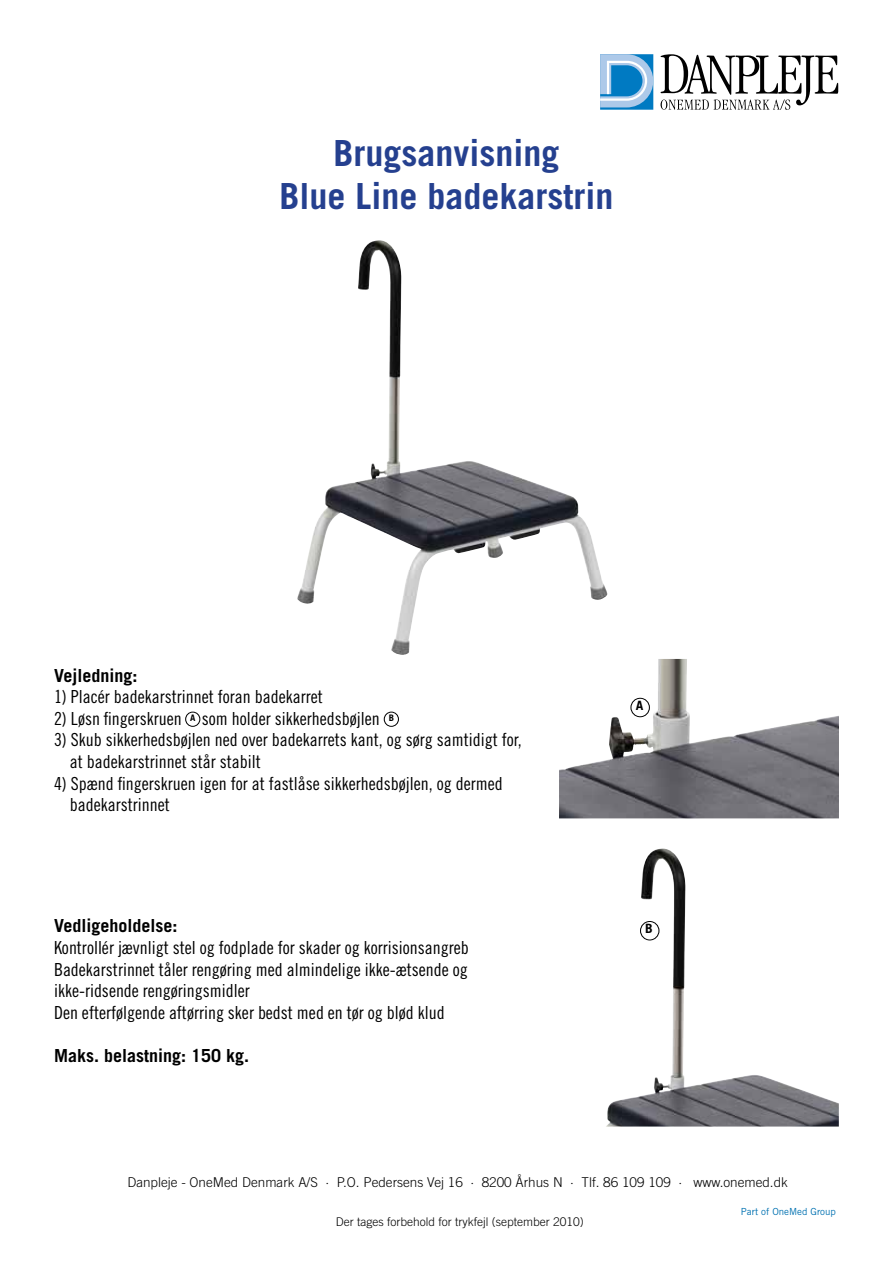
<style>
.page{position:relative;width:893px;height:1263px;background:#fff}
.page>*{position:absolute;margin:0;border:0;box-sizing:border-box;transform-origin:0 0}
.t1{font:700 36px/43.2px "Trade Gothic";color:#25408f;text-align:center}
.t2{font:18px/21.6px "Trade Gothic Cond Eighteen";color:#000}
.t3{font:700 18px "Trade Gothic";color:#000}
.t4{font:300 13.5px "Trade Gothic";color:#000}
.t5{font:700 12.9px "Trade Gothic";color:#000;scale:1.06 1}
.t6{font:300 12px "Trade Gothic";color:#000}
.t7{font:9.75px "Trade Gothic";color:#0071b1}
.t8{font:700 9px "Trade Gothic";color:#000;scale:1.06 1}
</style>
<div class="page">
<svg style="left:600px;top:54px;width:53px;height:56px"></svg>
<svg style="left:661px;top:54px;width:177px;height:56px"></svg>
<img style="left:559px;top:659px;width:280px;height:159px">
<img style="left:606px;top:848px;width:233px;height:278px">
<img style="left:297px;top:240px;width:186px;height:415px">
<div style="left:185px;top:712px;width:15px;height:15px;border:1px solid #000;border-radius:50%"></div>
<div style="left:384px;top:712px;width:15px;height:15px;border:1px solid #000;border-radius:50%"></div>
<div style="left:631px;top:698px;width:19px;height:19px;border:1px solid #000;border-radius:50%"></div>
<div style="left:640px;top:921px;width:19px;height:19px;border:1px solid #000;border-radius:50%"></div>
<h1 class="t1" style="left:279px;top:131px;width:336px">Brugsanvisning<br>Blue Line badekarstrin</h1>
<p class="t3" style="left:54px;top:664px;width:85px">Vejledning:</p>
<p class="t2" style="left:54px;top:686px;width:270px">1) Placér badekarstrinnet foran badekarret</p>
<p class="t2" style="left:54px;top:707px;width:327px">2) Løsn fingerskruen som holder sikkerhedsbøjlen</p>
<p class="t2" style="left:70px;top:729px;width:453px;text-indent:-16px">3) Skub sikkerhedsbøjlen ned over badekarrets kant, og sørg samtidigt for, at badekarstrinnet står stabilt</p>
<p class="t2" style="left:70px;top:772px;width:434px;text-indent:-16px">4) Spænd fingerskruen igen for at fastlåse sikkerhedsbøjlen, og dermed badekarstrinnet</p>
<p class="t8" style="left:190px;top:712px;width:7px">A</p>
<p class="t8" style="left:389px;top:712px;width:7px">B</p>
<p class="t3" style="left:54px;top:915px;width:125px">Vedligeholdelse:</p>
<p class="t2" style="left:54px;top:937px;width:416px">Kontrollér jævnligt stel og fodplade for skader og korrisionsangreb Badekarstrinnet tåler rengøring med almindelige ikke-ætsende og ikke-ridsende rengøringsmidler<br>Den efterfølgende aftørring sker bedst med en tør og blød klud</p>
<p class="t3" style="left:54px;top:1044px;width:197px">Maks. belastning: 150 kg.</p>
<p class="t5" style="left:636px;top:697px;width:9px">A</p>
<p class="t5" style="left:645px;top:920px;width:9px">B</p>
<p class="t4" style="left:127px;top:1174px;width:662px">Danpleje - OneMed Denmark A/S · P.O. Pedersens Vej 16 · 8200 Århus N · Tlf. 86 109 109 · www.onemed.dk</p>
<p class="t6" style="left:336px;top:1214px;width:250px">Der tages forbehold for trykfejl (september 2010)</p>
<p class="t7" style="left:741px;top:1206px;width:97px">Part of OneMed Group</p>
</div>
